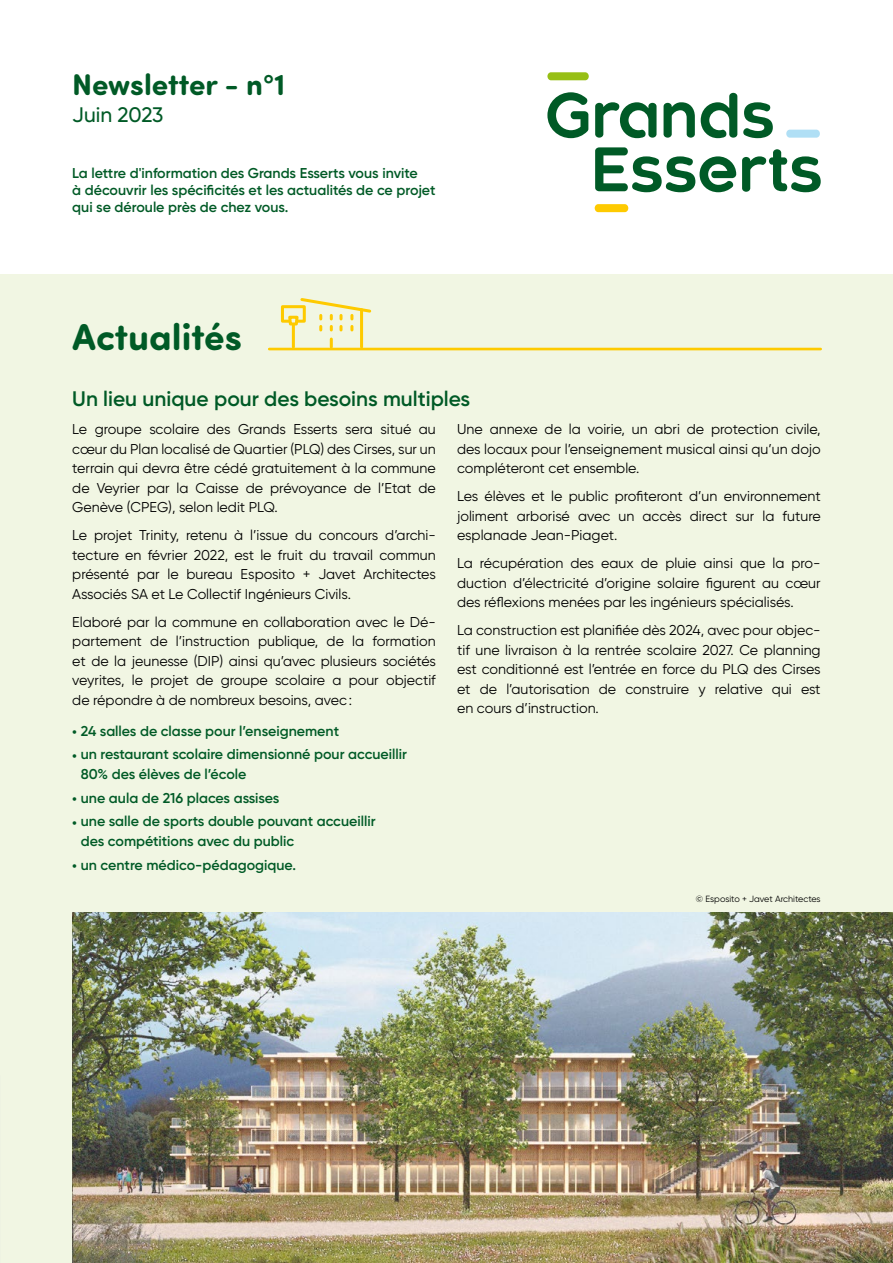
<style>
.page{position:relative;width:893px;height:1263px;background:#fff}
.page>*{position:absolute;margin:0;border:0;box-sizing:border-box;transform-origin:0 0}
.t1{font:700 37.5px "Sofia Pro Soft";color:#005a26}
.t2{font:700 30px "Sofia Pro Soft";color:#005a26}
.t3{font:600 21px "Gilroy";color:#005a26}
.t4{font:500 21px "Gilroy";letter-spacing:-.005em;color:#005a26}
.t5{font:14.25px/19.5px "Gilroy";color:#000;text-align:justify}
.t6{font:600 14.25px/19.5px "Gilroy";color:#005a26}
.t7{font:9px "Gilroy";color:#000}
</style>
<div class="page">
<div style="left:0;top:274px;width:893px;height:989px;background:#f1f6e3"></div>
<img style="left:72px;top:912px;width:821px;height:351px">
<svg style="left:547px;top:92px;width:41px;height:46px"></svg>
<svg style="left:595px;top:102px;width:61px;height:36px"></svg>
<svg style="left:701px;top:93px;width:36px;height:45px"></svg>
<svg style="left:743px;top:102px;width:30px;height:36px"></svg>
<svg style="left:663px;top:102px;width:32px;height:36px"></svg>
<svg style="left:595px;top:147px;width:141px;height:45px"></svg>
<svg style="left:742px;top:149px;width:79px;height:43px"></svg>
<div style="left:547px;top:72px;width:42px;height:8px;background:#97bf15;border-radius:4px"></div>
<div style="left:595px;top:204px;width:33px;height:8px;background:#feca00;border-radius:4px"></div>
<div style="left:786px;top:130px;width:34px;height:8px;background:#b0dff5;border-radius:4px"></div>
<svg style="left:330px;top:339px;width:3px;height:8px"></svg>
<hr style="left:360px;top:310px;width:3px;height:37px;background:#feca00">
<hr style="left:292px;top:325px;width:3px;height:22px;background:#feca00">
<svg style="left:280px;top:298px;width:92px;height:32px"></svg>
<hr style="left:269px;top:348px;width:552px;height:2px;background:#feca00">
<h2 class="t2" style="left:72px;top:62px;width:215px">Newsletter - n°1</h2>
<h3 class="t4" style="left:72px;top:102px;width:93px">Juin 2023</h3>
<p class="t6" style="left:72px;top:164px;width:365px;line-height:17.1px">La lettre d'information des Grands Esserts vous invite<br>à découvrir les spécificités et les actualités de ce projet qui se déroule près de chez vous.</p>
<h1 class="t1" style="left:72px;top:310px;width:171px">Actualités</h1>
<h3 class="t3" style="left:72px;top:385px;width:399px">Un lieu unique pour des besoins multiples</h3>
<p class="t5" style="left:72px;top:419px;width:365px">Le groupe scolaire des Grands Esserts sera situé au cœur du Plan localisé de Quartier (PLQ) des Cirses, sur un terrain qui devra être cédé gratuitement à la commune de Veyrier par la Caisse de prévoyance de l’Etat de Genève (CPEG), selon ledit PLQ.</p>
<p class="t5" style="left:72px;top:525px;width:365px">Le projet Trinity, retenu à l’issue du concours d’archi&shy;tecture en février 2022, est le fruit du travail commun présenté par le bureau Esposito + Javet Architectes Associés SA et Le Collectif Ingénieurs Civils.</p>
<p class="t5" style="left:72px;top:612px;width:365px">Elaboré par la commune en collaboration avec le Dé&shy;partement de l’instruction publique, de la formation et de la jeunesse (DIP) ainsi qu’avec plusieurs sociétés veyrites, le projet de groupe scolaire a pour objectif de répondre à de nombreux besoins, avec:</p>
<p class="t6" style="left:72px;top:721px;width:268px">• 24 salles de classe pour l’enseignement</p>
<p class="t6" style="left:81px;top:745px;width:328px;text-indent:-9px">• un restaurant scolaire dimensionné pour accueillir<br>80% des élèves de l’école</p>
<p class="t6" style="left:72px;top:788px;width:209px">• une aula de 216 places assises</p>
<p class="t6" style="left:81px;top:812px;width:296px;text-indent:-9px">• une salle de sports double pouvant accueillir des compétitions avec du public</p>
<p class="t6" style="left:72px;top:855px;width:225px">• un centre médico-pédagogique.</p>
<p class="t5" style="left:457px;top:419px;width:365px">Une annexe de la voirie, un abri de protection civile, des locaux pour l’enseignement musical ainsi qu’un dojo compléteront cet ensemble.</p>
<p class="t5" style="left:457px;top:486px;width:365px">Les élèves et le public profiteront d’un environnement joliment arborisé avec un accès direct sur la future esplanade Jean-Piaget.</p>
<p class="t5" style="left:457px;top:553px;width:365px">La récupération des eaux de pluie ainsi que la pro&shy;duction d’électricité d’origine solaire figurent au cœur des réflexions menées par les ingénieurs spécialisés.</p>
<p class="t5" style="left:457px;top:620px;width:365px">La construction est planifiée dès 2024, avec pour objec&shy;tif une livraison à la rentrée scolaire 2027. Ce planning est conditionné est l’entrée en force du PLQ des Cirses et de l’autorisation de construire y relative qui est en cours d’instruction.</p>
<p class="t7" style="left:696px;top:894px;width:126px">© Esposito + Javet Architectes</p>
</div>
